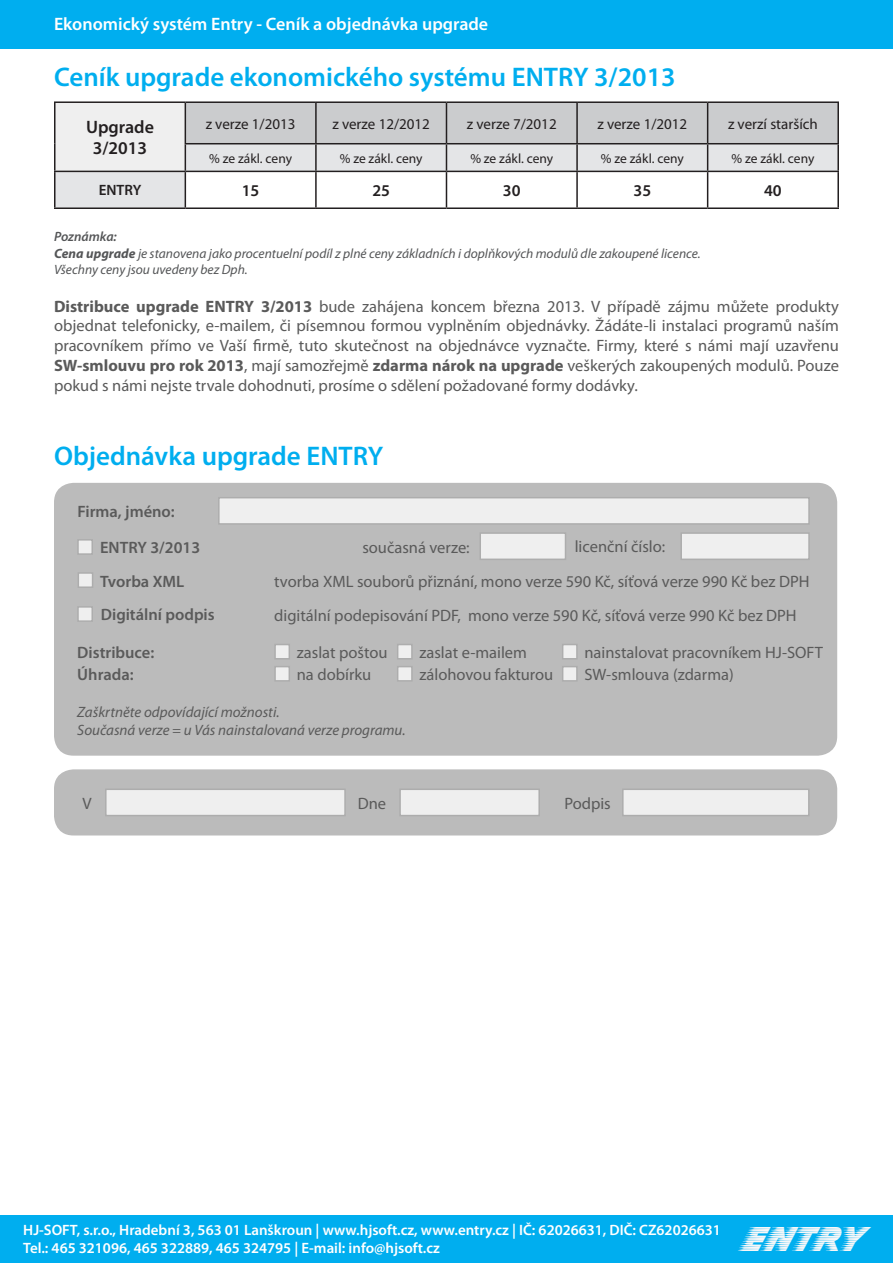
<style>
.page{position:relative;width:893px;height:1263px;background:#fff}
.page>*{position:absolute;margin:0;border:0;box-sizing:border-box;transform-origin:0 0}
.t1{font:36px "Slipstream Forward";color:#f7f7f8}
.t2{font:600 27px "Myriad Pro";color:#00aeef}
.t3{font:600 18px "Myriad Pro";color:#fff}
.t4{font:600 18px/21.6px "Myriad Pro";color:#231f20;text-align:center}
.t5{font:16.5px/19.8px "Myriad Pro";color:#5a5a5a;text-align:justify}
.t6{font:600 16.5px "Myriad Pro";color:#5a5a5a}
.t7{font:600 16.5px "Myriad Pro";color:#231f20}
.t8{font:600 15px "Myriad Pro";color:#fff}
.t9{font:italic 15px "Myriad Pro";color:#5a5a5a}
.t10{font:15px "Myriad Pro";color:#231f20}
.t11{font:600 15px "Myriad Pro";color:#231f20}
.t12{font:italic 13.5px "Myriad Pro";color:#545557}
.t13{font:13.5px "Myriad Pro";color:#231f20}
.t14{font:italic 600 13.5px "Myriad Pro";color:#545557}
.s1{font-weight:700}
</style>
<div class="page">
<div style="left:0;top:1215px;width:893px;height:48px;background:#00aeef"></div>
<div style="left:0;top:0;width:893px;height:48px;background:#00aeef"></div>
<div style="left:55px;top:102px;width:130px;height:69px;background:#efefef"></div>
<svg style="left:56px;top:144px;width:781px;height:63px"></svg>
<hr style="left:185px;top:101px;width:131px;height:2px;background:#231f20">
<hr style="left:316px;top:101px;width:130px;height:2px;background:#231f20">
<hr style="left:446px;top:101px;width:131px;height:2px;background:#231f20">
<hr style="left:577px;top:101px;width:131px;height:2px;background:#231f20">
<hr style="left:708px;top:101px;width:131px;height:2px;background:#231f20">
<hr style="left:837px;top:103px;width:2px;height:40px;background:#231f20">
<hr style="left:708px;top:143px;width:131px;height:1px;background:#231f20">
<hr style="left:837px;top:144px;width:2px;height:27px;background:#231f20">
<hr style="left:54px;top:172px;width:2px;height:35px;background:#231f20">
<hr style="left:185px;top:171px;width:131px;height:1px;background:#231f20">
<hr style="left:185px;top:172px;width:1px;height:35px;background:#231f20">
<hr style="left:316px;top:171px;width:130px;height:1px;background:#231f20">
<hr style="left:315px;top:172px;width:2px;height:35px;background:#231f20">
<hr style="left:446px;top:171px;width:131px;height:1px;background:#231f20">
<hr style="left:446px;top:172px;width:1px;height:35px;background:#231f20">
<hr style="left:577px;top:171px;width:131px;height:1px;background:#231f20">
<hr style="left:576px;top:172px;width:2px;height:35px;background:#231f20">
<hr style="left:708px;top:171px;width:131px;height:1px;background:#231f20">
<hr style="left:707px;top:172px;width:1px;height:35px;background:#231f20">
<hr style="left:837px;top:172px;width:2px;height:35px;background:#231f20">
<hr style="left:54px;top:207px;width:131px;height:2px;background:#231f20">
<hr style="left:185px;top:207px;width:131px;height:2px;background:#231f20">
<hr style="left:316px;top:207px;width:130px;height:2px;background:#231f20">
<hr style="left:446px;top:207px;width:131px;height:2px;background:#231f20">
<hr style="left:577px;top:207px;width:131px;height:2px;background:#231f20">
<hr style="left:708px;top:207px;width:131px;height:2px;background:#231f20">
<hr style="left:54px;top:101px;width:131px;height:2px;background:#231f20">
<hr style="left:54px;top:103px;width:2px;height:41px;background:#231f20">
<hr style="left:54px;top:144px;width:2px;height:27px;background:#231f20">
<svg style="left:185px;top:102px;width:653px;height:69px;background:#cbccce"></svg>
<hr style="left:54px;top:171px;width:131px;height:1px;background:#231f20">
<div style="left:54px;top:483px;width:783px;height:273px;background:#bbb;border-radius:20px"></div>
<div style="left:479px;top:532px;width:87px;height:28px;background:#efefef;border:2px solid #adadad"></div>
<div style="left:680px;top:532px;width:130px;height:28px;background:#efefef;border:2px solid #adadad"></div>
<div style="left:274px;top:644px;width:16px;height:15px;background:#efefef;border:2px solid #adadad"></div>
<div style="left:397px;top:644px;width:16px;height:15px;background:#efefef;border:2px solid #adadad"></div>
<div style="left:562px;top:644px;width:16px;height:15px;background:#efefef;border:2px solid #adadad"></div>
<div style="left:274px;top:666px;width:16px;height:16px;background:#efefef;border:2px solid #adadad"></div>
<div style="left:397px;top:666px;width:16px;height:16px;background:#efefef;border:2px solid #adadad"></div>
<div style="left:562px;top:666px;width:16px;height:16px;background:#efefef;border:2px solid #adadad"></div>
<div style="left:54px;top:769px;width:783px;height:66px;background:#bbb;border-radius:19px"></div>
<div style="left:399px;top:788px;width:141px;height:28px;background:#efefef;border:2px solid #adadad"></div>
<div style="left:622px;top:788px;width:188px;height:28px;background:#efefef;border:2px solid #adadad"></div>
<div style="left:105px;top:788px;width:241px;height:28px;background:#efefef;border:2px solid #adadad"></div>
<div style="left:78px;top:572px;width:15px;height:16px;background:#efefef;border:2px solid #adadad"></div>
<div style="left:77px;top:606px;width:16px;height:16px;background:#efefef;border:2px solid #adadad"></div>
<div style="left:218px;top:497px;width:592px;height:28px;background:#efefef;border:2px solid #adadad"></div>
<div style="left:77px;top:539px;width:16px;height:16px;background:#efefef;border:2px solid #adadad"></div>
<p class="t3" style="left:54px;top:13px;width:436px">Ekonomický systém Entry - Ceník a objednávka upgrade</p>
<p class="t2" style="left:54px;top:60px;width:623px">Ceník upgrade ekonomického systému ENTRY 3/2013</p>
<p class="t4" style="left:86px;top:115px;width:69px">Upgrade<br>3/2013</p>
<p class="t10" style="left:206px;top:114px;width:91px">z verze 1/2013</p>
<p class="t10" style="left:332px;top:114px;width:99px">z verze 12/2012</p>
<p class="t10" style="left:467px;top:114px;width:91px">z verze 7/2012</p>
<p class="t10" style="left:597px;top:114px;width:91px">z verze 1/2012</p>
<p class="t10" style="left:728px;top:114px;width:91px">z verzí starších</p>
<p class="t13" style="left:209px;top:150px;width:84px">% ze zákl. ceny</p>
<p class="t13" style="left:340px;top:150px;width:84px">% ze zákl. ceny</p>
<p class="t13" style="left:470px;top:150px;width:84px">% ze zákl. ceny</p>
<p class="t13" style="left:601px;top:150px;width:84px">% ze zákl. ceny</p>
<p class="t13" style="left:731px;top:150px;width:84px">% ze zákl. ceny</p>
<p class="t11" style="left:99px;top:181px;width:44px">ENTRY</p>
<p class="t7" style="left:242px;top:180px;width:19px">15</p>
<p class="t7" style="left:372px;top:180px;width:19px">25</p>
<p class="t7" style="left:503px;top:180px;width:19px">30</p>
<p class="t7" style="left:633px;top:180px;width:19px">35</p>
<p class="t7" style="left:764px;top:180px;width:19px">40</p>
<p class="t14" style="left:54px;top:228px;width:64px">Poznámka:</p>
<p class="t12" style="left:54px;top:245px;width:648px"><span class="s1">Cena upgrade</span> je stanovena jako procentuelní podíl z plné ceny základních i doplňkových modulů dle zakoupené licence.</p>
<p class="t12" style="left:54px;top:261px;width:195px">Všechny ceny jsou uvedeny bez Dph.</p>
<p class="t5" style="left:54px;top:296px;width:786px"><span class="s1">Distribuce upgrade ENTRY 3/2013</span> bude zahájena koncem března 2013. V případě zájmu můžete produkty objednat telefonicky, e-mailem, či písemnou formou vyplněním objednávky. Žádáte-li instalaci programů naším pracovníkem přímo ve Vaší firmě, tuto skutečnost na objednávce vyznačte. Firmy, které s námi mají uzavřenu <span class="s1">SW-smlouvu pro rok 2013</span>, mají samozřejmě <span class="s1">zdarma nárok na upgrade</span> veškerých zakoupených modulů. Pouze pokud s námi nejste trvale dohodnuti, prosíme o sdělení požadované formy dodávky.</p>
<p class="t2" style="left:54px;top:438px;width:331px">Objednávka upgrade ENTRY</p>
<p class="t6" style="left:77px;top:501px;width:99px">Firma, jméno:</p>
<p class="t6" style="left:100px;top:537px;width:102px">ENTRY 3/2013</p>
<p class="t5" style="left:362px;top:537px;width:109px">současná verze:</p>
<p class="t5" style="left:575px;top:537px;width:92px">licenční číslo:</p>
<p class="t5" style="left:274px;top:571px;width:537px">tvorba XML souborů přiznání, mono verze 590 Kč, síťová verze 990 Kč bez DPH</p>
<p class="t6" style="left:100px;top:571px;width:86px">Tvorba XML</p>
<p class="t6" style="left:101px;top:604px;width:115px">Digitální podpis</p>
<p class="t5" style="left:274px;top:605px;width:524px">digitální podepisování PDF, mono verze 590 Kč, síťová verze 990 Kč bez DPH</p>
<p class="t6" style="left:77px;top:642px;width:79px">Distribuce:</p>
<p class="t5" style="left:297px;top:642px;width:92px">zaslat poštou</p>
<p class="t5" style="left:419px;top:642px;width:109px">zaslat e-mailem</p>
<p class="t5" style="left:584px;top:642px;width:240px">nainstalovat pracovníkem HJ-SOFT</p>
<p class="t6" style="left:77px;top:664px;width:58px">Úhrada:</p>
<p class="t5" style="left:297px;top:664px;width:76px">na dobírku</p>
<p class="t5" style="left:419px;top:664px;width:135px">zálohovou fakturou</p>
<p class="t5" style="left:584px;top:664px;width:151px">SW-smlouva (zdarma)</p>
<p class="t9" style="left:77px;top:703px;width:204px">Zaškrtněte odpovídající možnosti.</p>
<p class="t9" style="left:77px;top:721px;width:330px">Současná verze = u Vás nainstalovaná verze programu.</p>
<p class="t5" style="left:83px;top:793px;width:11px">V</p>
<p class="t5" style="left:358px;top:793px;width:30px">Dne</p>
<p class="t5" style="left:564px;top:793px;width:48px">Podpis</p>
<p class="t8" style="left:23px;top:1221px;width:699px">HJ-SOFT, s.r.o., Hradební 3, 563 01 Lanškroun | www.hjsoft.cz, www.entry.cz | IČ: 62026631, DIČ: CZ62026631</p>
<p class="t8" style="left:23px;top:1239px;width:418px">Tel.: 465 321096, 465 322889, 465 324795 | E-mail: info@hjsoft.cz</p>
<p class="t1" style="left:738px;top:1219px;width:121px">ENTRY</p>
</div>
